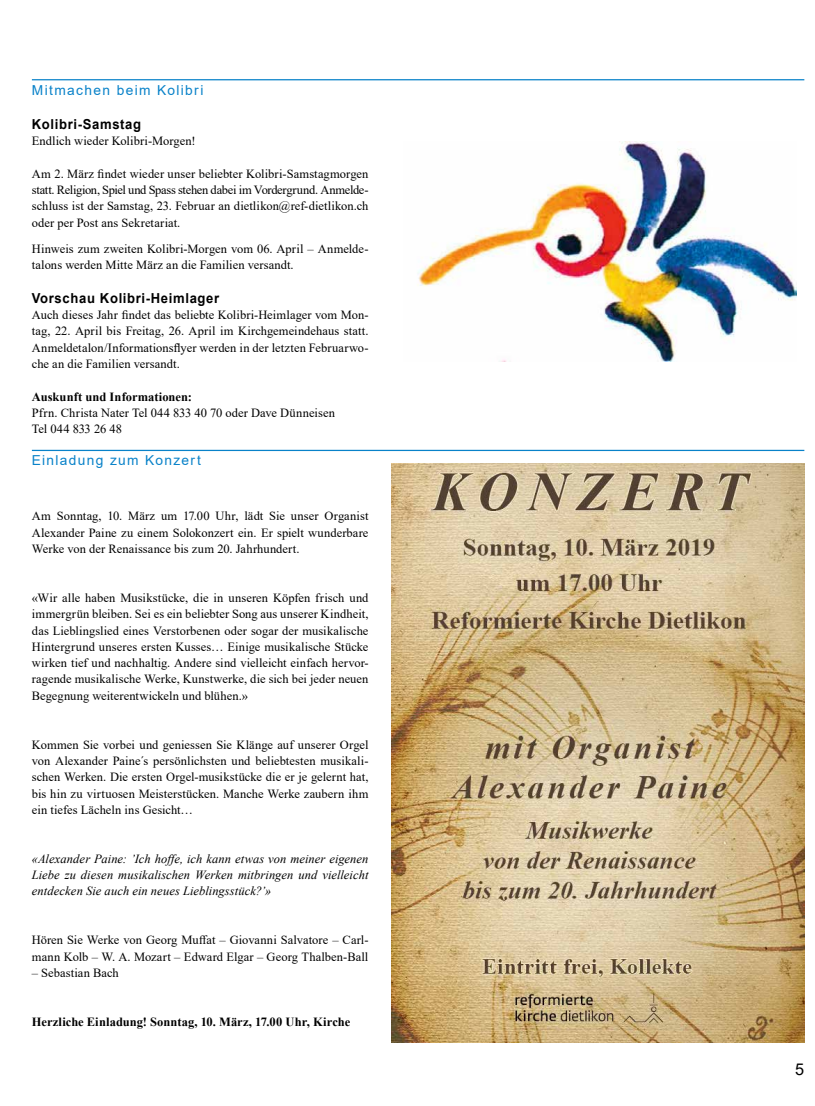
<style>
.page{position:relative;width:815px;height:1106px;background:#fff}
.page>*{position:absolute;margin:0;border:0;box-sizing:border-box;transform-origin:0 0}
.t1{font:16.25px "Arial";color:#000}
.t2{font:700 13.75px "Arial";letter-spacing:.05em;color:#000;scale:.95 1}
.t3{font:13.75px "Arial";letter-spacing:.095em;color:#0982c9}
.t4{font:12.5px/16.2px "Times New Roman";letter-spacing:.005em;color:#000;text-align:justify}
.t5{font:italic 12.5px/16.2px "Times New Roman";letter-spacing:.005em;color:#000;text-align:justify}
.t6{font:700 12.5px "Times New Roman";letter-spacing:.005em;color:#000}
</style>
<div class="page">
<hr style="left:32px;top:79px;width:772px;height:1px;background:#0982c9">
<hr style="left:32px;top:450px;width:772px;height:1px;background:#0982c9">
<img style="left:418px;top:142px;width:379px;height:219px">
<img style="left:392px;top:464px;width:412px;height:578px">
<p class="t3" style="left:32px;top:80px;width:173px">Mitmachen beim Kolibri</p>
<p class="t2" style="left:32px;top:114px;width:117px">Kolibri-Samstag</p>
<p class="t4" style="left:32px;top:133px;width:165px">Endlich wieder Kolibri-Morgen!</p>
<p class="t4" style="left:32px;top:165px;width:338px">Am 2. März findet wieder unser beliebter Kolibri-Samstagmorgen statt. Religion, Spiel und Spass stehen dabei im Vordergrund. Anmelde&shy;schluss ist der Samstag, 23. Februar an dietlikon@ref-dietlikon.ch oder per Post ans Sekretariat.</p>
<p class="t4" style="left:32px;top:240px;width:337px">Hinweis zum zweiten Kolibri-Morgen vom 06. April – Anmelde&shy;talons werden Mitte März an die Familien versandt.</p>
<p class="t2" style="left:32px;top:288px;width:199px">Vorschau Kolibri-Heimlager</p>
<p class="t4" style="left:32px;top:306px;width:338px">Auch dieses Jahr findet das beliebte Kolibri-Heimlager vom Mon&shy;tag, 22. April bis Freitag, 26. April im Kirchgemeindehaus statt.<br>Anmeldetalon/Informationsflyer werden in der letzten Februarwo&shy;che an die Familien versandt.</p>
<p class="t6" style="left:32px;top:387px;width:162px">Auskunft und Informationen:</p>
<p class="t4" style="left:32px;top:404px;width:305px">Pfrn. Christa Nater Tel 044 833 40 70 oder Dave Dünneisen<br>Tel 044 833 26 48</p>
<p class="t3" style="left:32px;top:451px;width:170px">Einladung zum Konzert</p>
<p class="t4" style="left:32px;top:507px;width:338px">Am Sonntag, 10. März um 17.00 Uhr, lädt Sie unser Organist Alexander Paine zu einem Solokonzert ein. Er spielt wunderbare Werke von der Renaissance bis zum 20. Jahrhundert.</p>
<p class="t4" style="left:32px;top:589px;width:338px">«Wir alle haben Musikstücke, die in unseren Köpfen frisch und immergrün bleiben. Sei es ein beliebter Song aus unserer Kindheit, das Lieblingslied eines Verstorbenen oder sogar der musikalische Hintergrund unseres ersten Kusses… Einige musikalische Stücke wirken tief und nachhaltig. Andere sind vielleicht einfach hervor&shy;ragende musikalische Werke, Kunstwerke, die sich bei jeder neuen Begegnung weiterentwickeln und blühen.»</p>
<p class="t4" style="left:32px;top:736px;width:338px">Kommen Sie vorbei und geniessen Sie Klänge auf unserer Orgel von Alexander Paine´s persönlichsten und beliebtesten musikali&shy;schen Werken. Die ersten Orgel-musikstücke die er je gelernt hat, bis hin zu virtuosen Meisterstücken. Manche Werke zaubern ihm ein tiefes Lächeln ins Gesicht…</p>
<p class="t5" style="left:32px;top:850px;width:338px">«Alexander Paine: ’Ich hoffe, ich kann etwas von meiner eigenen Liebe zu diesen musikalischen Werken mitbringen und vielleicht entdecken Sie auch ein neues Lieblingsstück?’»</p>
<p class="t4" style="left:32px;top:931px;width:338px">Hören Sie Werke von Georg Muffat – Giovanni Salvatore – Carl&shy;mann Kolb – W. A. Mozart – Edward Elgar – Georg Thalben-Ball</p>
<p class="t4" style="left:32px;top:964px;width:88px">– Sebastian Bach</p>
<p class="t6" style="left:32px;top:1012px;width:320px">Herzliche Einladung! Sonntag, 10. März, 17.00 Uhr, Kirche</p>
<h1 class="t1" style="left:795px;top:1057px;width:11px">5</h1>
</div>
